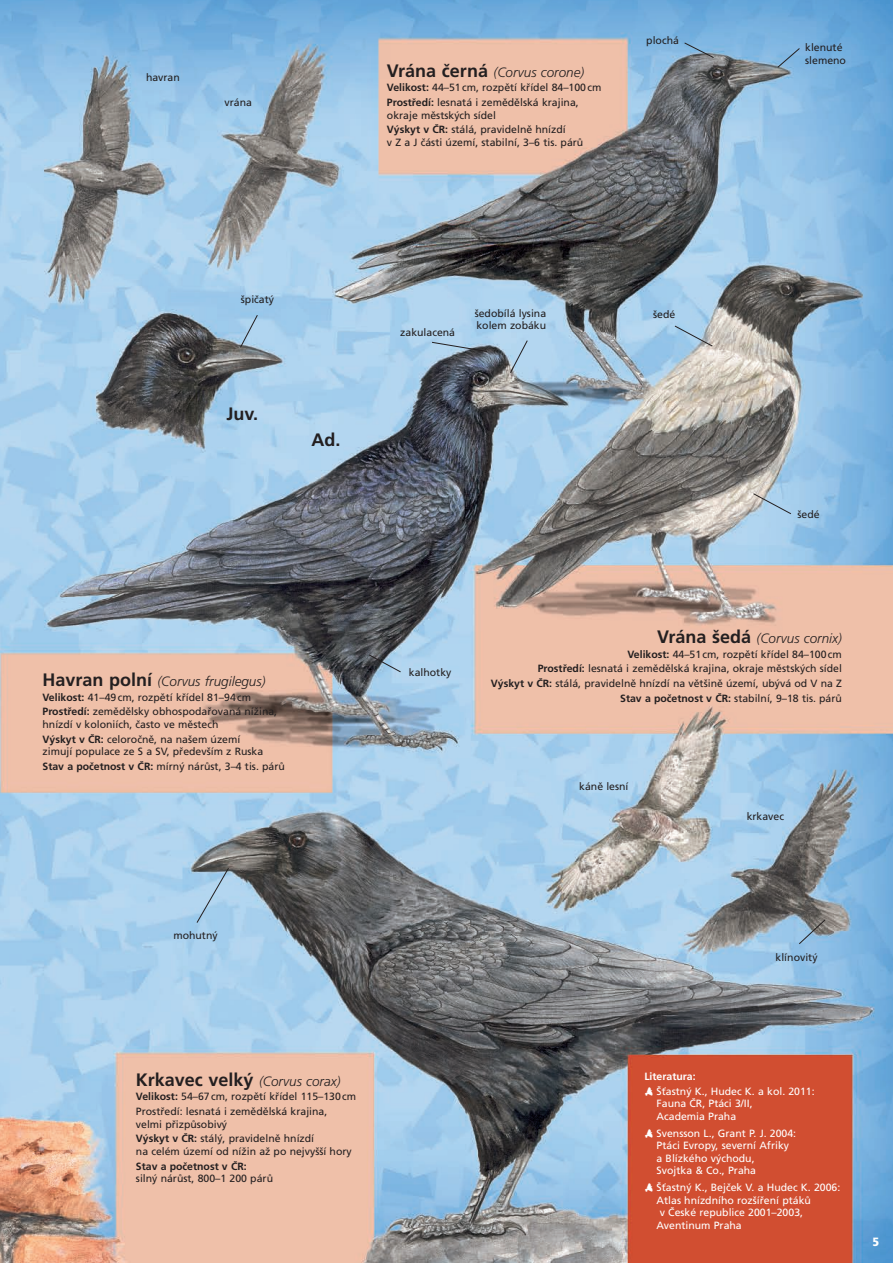
<style>
.page{position:relative;width:893px;height:1263px;background:#fff}
.page>*{position:absolute;margin:0;border:0;box-sizing:border-box;transform-origin:0 0}
.t1{font:700 18px "Frutiger CE";color:#231f20}
.t2{font:italic 13.5px "Frutiger Light CE";color:#231f20}
.t3{font:900 condensed 12px "Frutiger CE";color:#fff}
.t4{font:10.5px/14.7px "Frutiger CE";color:#231f20}
.t5{font:10.5px/12.6px "Frutiger CE";color:#fff}
.t6{font:700 10.5px "Frutiger CE";color:#231f20}
.s1{font-family:"Frutiger CE";font-weight:700;font-style:normal;font-size:18px}
.s2{font-weight:700}
.s3{font-family:"Birds 11"}
</style>
<div class="page">
<img style="left:0;top:0;width:893px;height:1263px">
<svg style="left:196px;top:867px;width:33px;height:57px;background:#9dbfd9"></svg>
<svg style="left:752px;top:493px;width:40px;height:22px"></svg>
<svg style="left:684px;top:42px;width:31px;height:17px"></svg>
<svg style="left:777px;top:47px;width:23px;height:21px"></svg>
<svg style="left:509px;top:340px;width:19px;height:34px"></svg>
<svg style="left:431px;top:341px;width:57px;height:11px"></svg>
<svg style="left:368px;top:654px;width:34px;height:19px"></svg>
<svg style="left:239px;top:314px;width:19px;height:34px"></svg>
<svg style="left:674px;top:325px;width:39px;height:22px"></svg>
<svg style="left:798px;top:919px;width:28px;height:26px"></svg>
<p class="t4" style="left:146px;top:70px;width:35px">havran</p>
<p class="t4" style="left:225px;top:95px;width:29px">vrána</p>
<p class="t2" style="left:387px;top:64px;width:199px"><span class="s1">Vrána černá</span> (Corvus corone)</p>
<p class="t4" style="left:387px;top:80px;width:216px"><span class="s2">Velikost:</span> 44–51cm, rozpětí křídel 84–100cm<br><span class="s2">Prostředí:</span> lesnatá i zemědělská krajina,</p>
<p class="t4" style="left:387px;top:108px;width:180px">okraje městských sídel<br><span class="s2">Výskyt v ČR:</span> stálá, pravidelně hnízdí</p>
<p class="t4" style="left:387px;top:135px;width:198px">v Z a J části území, stabilní, 3–6 tis. párů</p>
<p class="t4" style="left:646px;top:33px;width:34px">plochá</p>
<p class="t4" style="left:805px;top:41px;width:42px;line-height:12.6px">klenuté slemeno</p>
<p class="t4" style="left:241px;top:292px;width:35px">špičatý</p>
<h1 class="t1" style="left:227px;top:404px;width:33px">Juv.</h1>
<h1 class="t1" style="left:311px;top:429px;width:30px">Ad.</h1>
<p class="t2" style="left:43px;top:673px;width:224px"><span class="s1">Havran polní</span> (Corvus frugilegus)</p>
<p class="t4" style="left:43px;top:690px;width:236px"><span class="s2">Velikost:</span> 41–49cm, rozpětí křídel 81–94cm<br><span class="s2">Prostředí:</span> zemědělsky obhospodařovaná nížina,</p>
<p class="t4" style="left:43px;top:717px;width:199px">hnízdí v koloniích, často ve městech<br><span class="s2">Výskyt v ČR:</span> celoročně, na našem území</p>
<p class="t4" style="left:43px;top:744px;width:244px">zimují populace ze S a SV, především z Ruska<br><span class="s2">Stav a početnost v ČR:</span> mírný nárůst, 3–4 tis. párů</p>
<p class="t4" style="left:173px;top:928px;width:46px">mohutný</p>
<p class="t2" style="left:136px;top:1073px;width:206px"><span class="s1">Krkavec velký</span> (Corvus corax)</p>
<p class="t4" style="left:136px;top:1089px;width:222px"><span class="s2">Velikost:</span> 54–67cm, rozpětí křídel 115–130cm<br>Prostředí: lesnatá i zemědělská krajina,</p>
<p class="t4" style="left:136px;top:1117px;width:180px">velmi přizpůsobivý<br><span class="s2">Výskyt v ČR:</span> stálý, pravidelně hnízdí</p>
<p class="t4" style="left:136px;top:1144px;width:217px">na celém území od nížin až po nejvyšší hory</p>
<p class="t6" style="left:136px;top:1160px;width:112px">Stav a početnost v ČR:</p>
<p class="t4" style="left:136px;top:1171px;width:139px">silný nárůst, 800–1 200 párů</p>
<p class="t4" style="left:400px;top:325px;width:56px">zakulacená</p>
<p class="t4" style="left:475px;top:307px;width:73px;line-height:12.6px">šedobílá lysina kolem zobáku</p>
<p class="t4" style="left:653px;top:307px;width:24px">šedé</p>
<p class="t4" style="left:797px;top:507px;width:24px">šedé</p>
<p class="t4" style="left:409px;top:665px;width:44px">kalhotky</p>
<p class="t2" style="left:657px;top:630px;width:186px"><span class="s1">Vrána šedá</span> (Corvus cornix)</p>
<p class="t4" style="left:491px;top:647px;width:353px;text-align:right"><span class="s2">Velikost:</span> 44–51cm, rozpětí křídel 84–100cm<br><span class="s2">Prostředí:</span> lesnatá i zemědělská krajina, okraje městských sídel<br><span class="s2">Výskyt v ČR:</span> stálá, pravidelně hnízdí na většině území, ubývá od V na Z <span class="s2">Stav a početnost v ČR:</span> stabilní, 9–18 tis. párů</p>
<p class="t4" style="left:579px;top:779px;width:51px">káně lesní</p>
<p class="t4" style="left:747px;top:809px;width:39px">krkavec</p>
<p class="t4" style="left:775px;top:949px;width:44px">klínovitý</p>
<p class="t5" style="left:644px;top:1069px;width:172px;line-height:14.7px"><span class="s2">Literatura:<br></span><span class="s3">S</span> Šťastný K., Hudec K. a kol. 2011:</p>
<p class="t5" style="left:657px;top:1097px;width:97px">Fauna ČR, Ptáci 3/II,<br>Academia Praha</p>
<p class="t5" style="left:657px;top:1126px;width:141px;text-indent:-12px"><span class="s3">S</span> Svensson L., Grant P. J. 2004:<br>Ptáci Evropy, severní Afriky a Blízkého východu,<br>Svojtka &amp; Co., Praha</p>
<p class="t5" style="left:644px;top:1181px;width:197px"><span class="s3">S</span> Šťastný K., Bejček V. a Hudec K. 2006:</p>
<p class="t5" style="left:657px;top:1194px;width:156px">Atlas hnízdního rozšíření ptáků</p>
<p class="t5" style="left:660px;top:1206px;width:145px">v České republice 2001–2003,</p>
<p class="t5" style="left:657px;top:1219px;width:87px">Aventinum Praha</p>
<p class="t3" style="left:873px;top:1235px;width:8px">5</p>
</div>
